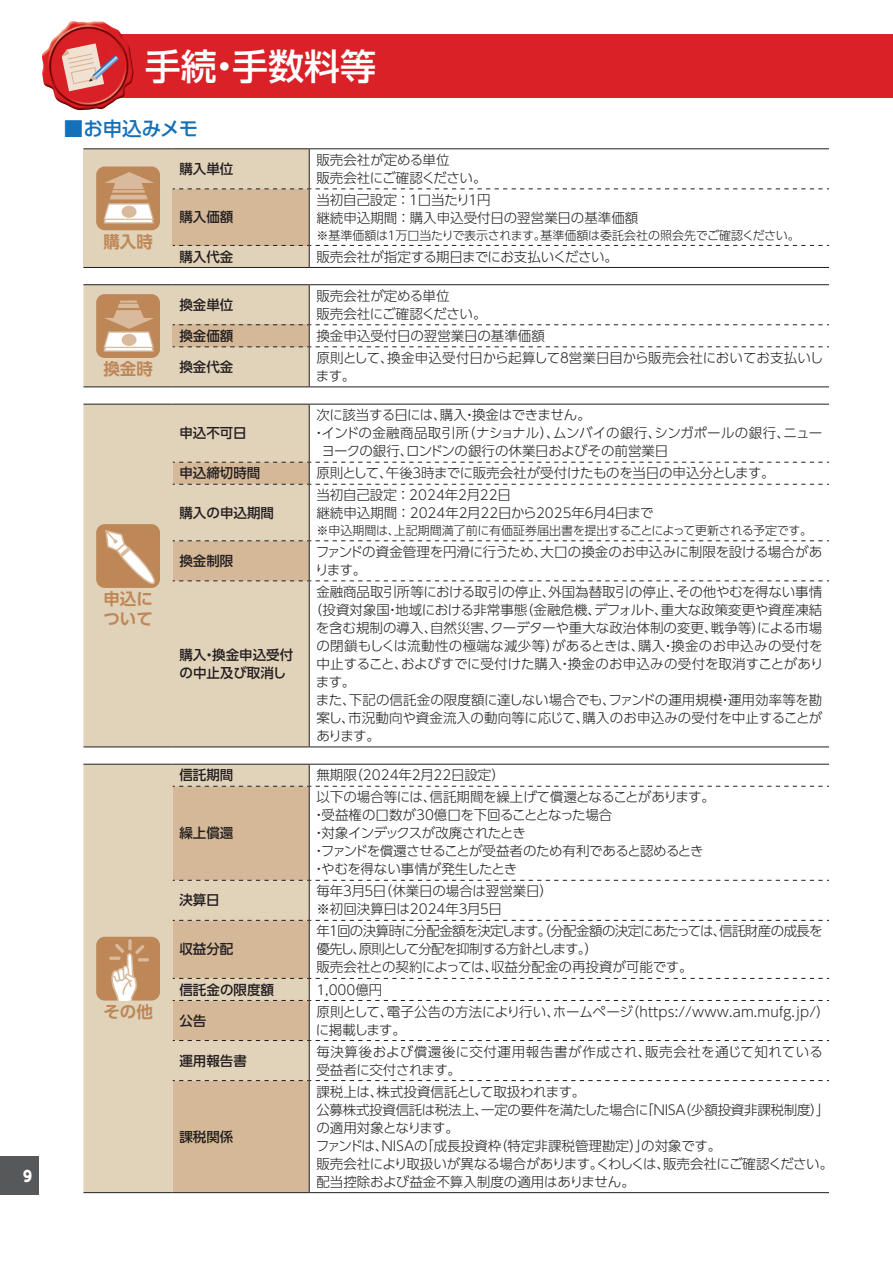
<style>
.page{position:relative;width:893px;height:1263px;background:#fff}
.page>*{position:absolute;margin:0;border:0;box-sizing:border-box;transform-origin:0 0}
.t1{font:500 36px "UD Shin Go Pro";color:#fff}
.t2{font:500 19.5px "UD Shin Go Pro";letter-spacing:-.005em;color:#1471b9}
.t3{font:700 16.5px/19.5px "UD Shin Go Pro De";color:#be8757}
.t4{font:800 15px "UD Shin Go Pro";color:#fff;scale:.9 1}
.t5{font:300 13.5px/18px "UD Shin Go Pro";letter-spacing:-.01em;color:#231f20}
.t6{font:300 13.5px/18px "UD Shin Go Pro";letter-spacing:-.03em;color:#231f20}
.t7{font:500 13.5px/18px "UD Shin Go Pro";color:#231f20}
.t8{font:300 13.5px/18px "UD Shin Go Pro";letter-spacing:-.045em;color:#231f20}
.t9{font:300 13.5px/18px "UD Shin Go Pro";letter-spacing:.015em;color:#231f20}
.t10{font:300 13.5px/18px "UD Shin Go Pro";letter-spacing:.03em;color:#231f20}
.t11{font:300 13.5px "UD Shin Go Pro";letter-spacing:.025em;color:#231f20}
.t12{font:300 13.5px "UD Shin Go Pro";letter-spacing:.01em;color:#231f20}
.t13{font:300 13.5px "UD Shin Go Pro";letter-spacing:-.035em;color:#231f20}
.t14{font:300 12px "UD Shin Go Pro";letter-spacing:-.02em;color:#231f20}
</style>
<div class="page">
<div style="left:0;top:1157px;width:38px;height:38px;background:#57585a"></div>
<div style="left:83px;top:149px;width:90px;height:118px;background:#e1d2ba"></div>
<hr style="left:83px;top:148px;width:90px;height:1px;background:#231f20">
<hr style="left:83px;top:267px;width:90px;height:1px;background:#231f20">
<hr style="left:173px;top:148px;width:136px;height:1px;background:#231f20">
<hr style="left:309px;top:148px;width:520px;height:1px;background:#231f20">
<hr style="left:173px;top:267px;width:136px;height:1px;background:#231f20">
<hr style="left:309px;top:267px;width:520px;height:1px;background:#231f20">
<svg style="left:173px;top:149px;width:656px;height:118px"></svg>
<div style="left:96px;top:166px;width:64px;height:64px;background:#be8757;border-radius:9px"></div>
<svg style="left:103px;top:172px;width:51px;height:52px"></svg>
<hr style="left:83px;top:284px;width:90px;height:1px;background:#231f20">
<hr style="left:173px;top:284px;width:136px;height:1px;background:#231f20">
<hr style="left:309px;top:284px;width:520px;height:1px;background:#231f20">
<svg style="left:83px;top:285px;width:746px;height:102px"></svg>
<div style="left:83px;top:405px;width:226px;height:341px;background:#e1d2ba"></div>
<hr style="left:83px;top:404px;width:90px;height:1px;background:#231f20">
<hr style="left:83px;top:746px;width:90px;height:1px;background:#231f20">
<hr style="left:173px;top:404px;width:136px;height:1px;background:#231f20">
<hr style="left:309px;top:404px;width:520px;height:1px;background:#231f20">
<hr style="left:309px;top:404px;width:1px;height:58px;background:#231f20">
<hr style="left:309px;top:581px;width:1px;height:165px;background:#231f20">
<hr style="left:173px;top:746px;width:136px;height:1px;background:#231f20">
<hr style="left:309px;top:746px;width:520px;height:1px;background:#231f20">
<svg style="left:173px;top:462px;width:656px;height:119px"></svg>
<div style="left:96px;top:524px;width:64px;height:64px;background:#be8757;border-radius:9px"></div>
<svg style="left:104px;top:529px;width:56px;height:62px"></svg>
<div style="left:83px;top:765px;width:90px;height:427px;background:#e1d2ba"></div>
<svg style="left:173px;top:787px;width:136px;height:405px;background:#d6bd9e"></svg>
<hr style="left:83px;top:764px;width:90px;height:1px;background:#231f20">
<hr style="left:309px;top:787px;width:1px;height:93px;background:#231f20">
<hr style="left:309px;top:881px;width:1px;height:39px;background:#231f20">
<hr style="left:309px;top:921px;width:1px;height:57px;background:#231f20">
<hr style="left:309px;top:1001px;width:1px;height:39px;background:#231f20">
<hr style="left:309px;top:1041px;width:1px;height:39px;background:#231f20">
<hr style="left:309px;top:1081px;width:1px;height:111px;background:#231f20">
<svg style="left:173px;top:764px;width:656px;height:23px"></svg>
<svg style="left:173px;top:880px;width:656px;height:1px"></svg>
<svg style="left:173px;top:920px;width:656px;height:1px"></svg>
<svg style="left:173px;top:978px;width:656px;height:23px"></svg>
<svg style="left:173px;top:1040px;width:656px;height:1px"></svg>
<svg style="left:173px;top:1080px;width:656px;height:1px"></svg>
<hr style="left:83px;top:1192px;width:90px;height:1px;background:#231f20">
<hr style="left:173px;top:1192px;width:136px;height:1px;background:#231f20">
<hr style="left:309px;top:1192px;width:520px;height:1px;background:#231f20">
<div style="left:96px;top:937px;width:64px;height:63px;background:#be8757;border-radius:9px"></div>
<svg style="left:128px;top:939px;width:4px;height:11px"></svg>
<svg style="left:111px;top:944px;width:38px;height:56px"></svg>
<div style="left:83px;top:34px;width:810px;height:64px;background:#da2128"></div>
<img style="left:42px;top:21px;width:92px;height:90px">
<svg style="left:62px;top:43px;width:57px;height:48px"></svg>
<p class="t4" style="left:23px;top:1163px;width:11px">9</p>
<h1 class="t1" style="left:145px;top:37px;width:233px">手続・手数料等</h1>
<h2 class="t2" style="left:64px;top:112px;width:136px">■お申込みメモ</h2>
<p class="t3" style="left:103px;top:231px;width:51px">購入時</p>
<p class="t3" style="left:103px;top:359px;width:51px">換金時</p>
<p class="t3" style="left:103px;top:589px;width:51px">申込について</p>
<p class="t3" style="left:103px;top:1001px;width:51px">その他</p>
<p class="t7" style="left:179px;top:159px;width:55px">購入単位</p>
<p class="t5" style="left:316px;top:150px;width:172px">販売会社が定める単位<br>販売会社にご確認ください。</p>
<p class="t7" style="left:179px;top:208px;width:55px">購入価額</p>
<p class="t5" style="left:316px;top:190px;width:323px">当初自己設定 ：１口当たり１円<br>継続申込期間 ：購入申込受付日の翌営業日の基準価額</p>
<p class="t14" style="left:316px;top:225px;width:485px">※基準価額は１万口当たりで表示されます。基準価額は委託会社の照会先でご確認ください。</p>
<p class="t7" style="left:179px;top:247px;width:55px">購入代金</p>
<p class="t5" style="left:316px;top:247px;width:303px">販売会社が指定する期日までにお支払いください。</p>
<p class="t7" style="left:179px;top:295px;width:55px">換金単位</p>
<p class="t5" style="left:316px;top:286px;width:172px">販売会社が定める単位<br>販売会社にご確認ください。</p>
<p class="t7" style="left:179px;top:326px;width:55px">換金価額</p>
<p class="t5" style="left:316px;top:326px;width:230px">換金申込受付日の翌営業日の基準価額</p>
<p class="t7" style="left:179px;top:357px;width:55px">換金代金</p>
<p class="t5" style="left:316px;top:348px;width:509px">原則として、換金申込受付日から起算して８営業日目から販売会社においてお支払いします。</p>
<p class="t7" style="left:179px;top:424px;width:69px">申込不可日</p>
<p class="t13" style="left:316px;top:404px;width:276px">次に該当する日には、購入・換金はできません。</p>
<p class="t5" style="left:312px;top:424px;width:511px">・インドの金融商品取引所（ナショナル）、ムンバイの銀行、シンガポールの銀行、ニュー</p>
<p class="t5" style="left:321px;top:442px;width:348px">ヨークの銀行、ロンドンの銀行の休業日およびその前営業日</p>
<p class="t7" style="left:179px;top:464px;width:82px">申込締切時間</p>
<p class="t6" style="left:316px;top:464px;width:460px">原則として、午後３時までに販売会社が受付けたものを当日の申込分とします。</p>
<p class="t7" style="left:179px;top:503px;width:96px">購入の申込期間</p>
<p class="t5" style="left:316px;top:486px;width:339px">当初自己設定 ：2024年２月22日<br>継続申込期間 ：2024年２月22日から2025年６月４日まで</p>
<p class="t14" style="left:316px;top:521px;width:497px">※申込期間は、上記期間満了前に有価証券届出書を提出することによって更新される予定です。</p>
<p class="t7" style="left:179px;top:551px;width:55px">換金制限</p>
<p class="t5" style="left:315px;top:542px;width:509px">ファンドの資金管理を円滑に行うため、大口の換金のお申込みに制限を設ける場合があります。</p>
<p class="t7" style="left:179px;top:645px;width:115px">購入・換金申込受付の中止及び取消し</p>
<p class="t5" style="left:316px;top:582px;width:507px">金融商品取引所等における取引の停止、外国為替取引の停止、その他やむを得ない事情</p>
<p class="t5" style="left:309px;top:600px;width:515px">（投資対象国・地域における非常事態（金融危機、デフォルト、重大な政策変更や資産凍結</p>
<p class="t5" style="left:316px;top:618px;width:508px">を含む規制の導入、自然災害、クーデターや重大な政治体制の変更、戦争等）による市場</p>
<p class="t11" style="left:316px;top:635px;width:508px">の閉鎖もしくは流動性の極端な減少等）があるときは、購入・換金のお申込みの受付を</p>
<p class="t5" style="left:316px;top:654px;width:509px">中止すること、およびすでに受付けた購入・換金のお申込みの受付を取消すことがあり</p>
<p class="t5" style="left:316px;top:672px;width:41px">ます。</p>
<p class="t5" style="left:316px;top:690px;width:508px">また、下記の信託金の限度額に達しない場合でも、ファンドの運用規模・運用効率等を勘</p>
<p class="t12" style="left:316px;top:707px;width:507px">案し、市況動向や資金流入の動向等に応じて、購入のお申込みの受付を中止することが</p>
<p class="t5" style="left:316px;top:726px;width:65px">あります。</p>
<p class="t7" style="left:179px;top:766px;width:55px">信託期間</p>
<p class="t5" style="left:316px;top:766px;width:190px">無期限（2024年２月22日設定）</p>
<p class="t7" style="left:179px;top:824px;width:55px">繰上償還</p>
<p class="t6" style="left:312px;top:788px;width:404px;text-indent:4px">以下の場合等には、信託期間を繰上げて償還となることがあります。・受益権の口数が30億口を下回ることとなった場合<br>・対象インデックスが改廃されたとき<br>・ファンドを償還させることが受益者のため有利であると認めるとき・やむを得ない事情が発生したとき</p>
<p class="t7" style="left:179px;top:891px;width:42px">決算日</p>
<p class="t5" style="left:316px;top:882px;width:238px">毎年３月５日（休業日の場合は翌営業日）※初回決算日は2024年３月５日</p>
<p class="t7" style="left:179px;top:940px;width:55px">収益分配</p>
<p class="t8" style="left:316px;top:922px;width:508px">年１回の決算時に分配金額を決定します。（分配金額の決定にあたっては、信託財産の成長を優先し、原則として分配を抑制する方針とします。）<br>販売会社との契約によっては、収益分配金の再投資が可能です。</p>
<p class="t7" style="left:179px;top:980px;width:96px">信託金の限度額</p>
<p class="t5" style="left:316px;top:980px;width:68px">1,000億円</p>
<p class="t7" style="left:179px;top:1011px;width:28px">公告</p>
<p class="t9" style="left:316px;top:1002px;width:515px">原則として、電子公告の方法により行い、ホームページ（https://www.am.mufg.jp/）に掲載します。</p>
<p class="t7" style="left:179px;top:1051px;width:69px">運用報告書</p>
<p class="t10" style="left:316px;top:1042px;width:508px">毎決算後および償還後に交付運用報告書が作成され、販売会社を通じて知れている受益者に交付されます。</p>
<p class="t7" style="left:179px;top:1127px;width:55px">課税関係</p>
<p class="t5" style="left:316px;top:1082px;width:519px">課税上は、株式投資信託として取扱われます。<br>公募株式投資信託は税法上、一定の要件を満たした場合に「ＮＩＳＡ（少額投資非課税制度）」の適用対象となります。<br>ファンドは、ＮＩＳＡの「成長投資枠（特定非課税管理勘定）」の対象です。<br>販売会社により取扱いが異なる場合があります。くわしくは、販売会社にご確認ください。配当控除および益金不算入制度の適用はありません。</p>
</div>
